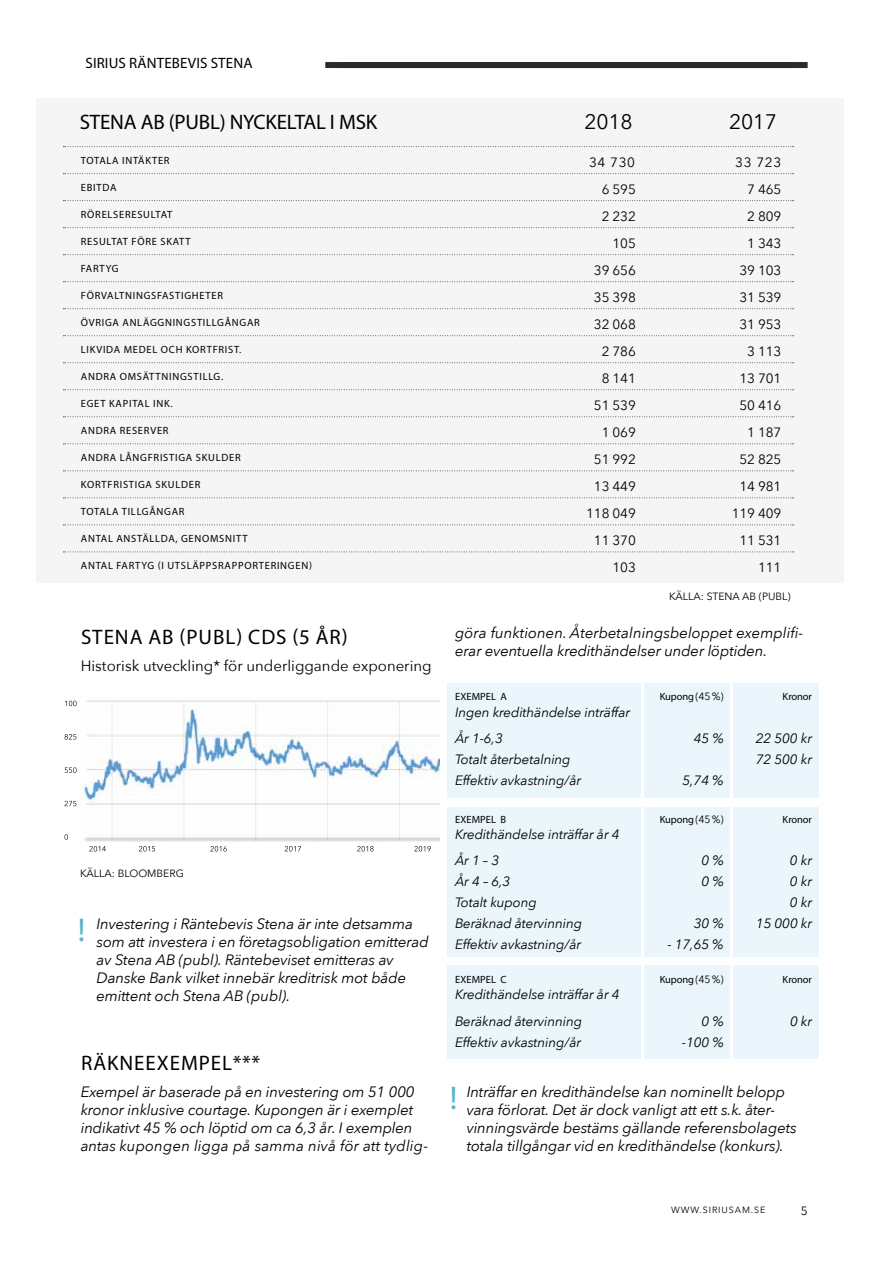
<style>
.page{position:relative;width:893px;height:1263px;background:#fff}
.page>*{position:absolute;margin:0;border:0;box-sizing:border-box;transform-origin:0 0}
.t1{font:33px "Myriad Pro";color:#59b5ce}
.t2{font:21px "Myriad Pro";letter-spacing:.045em;color:#000}
.t3{font:21px "Myriad Pro";letter-spacing:-.01em;color:#000}
.t4{font:21px "Avenir Next";letter-spacing:-.01em;color:#000}
.t5{font:italic 15px/18px "Avenir Next";letter-spacing:-.01em;color:#000}
.t6{font:15px "Avenir Next";color:#000}
.t7{font:15px "Myriad Pro";letter-spacing:.01em;color:#000}
.t8{font:italic 13.5px "Avenir Next";letter-spacing:-.01em;color:#000}
.t9{font:13.5px "Avenir Next";letter-spacing:-.01em;color:#000}
.t10{font:12px "Avenir Next";color:#000}
.t11{font:10.5px "Myriad Pro";letter-spacing:.07em;color:#000}
.t12{font:10.5px "Avenir Next";color:#000}
.t13{font:10.5px "Myriad Pro";letter-spacing:.01em;color:#000}
.t14{font:9px "Avenir Next";letter-spacing:.1em;color:#000}
.s1{font-family:"Avenir Next"}
</style>
<div class="page">
<div style="left:340px;top:62px;width:468px;height:6px;background:#2e2a2a"></div>
<div style="left:36px;top:99px;width:808px;height:484px;background:#f2f2f2"></div>
<svg style="left:63px;top:173px;width:731px;height:1px"></svg>
<svg style="left:63px;top:146px;width:731px;height:1px"></svg>
<svg style="left:63px;top:416px;width:731px;height:1px"></svg>
<svg style="left:63px;top:254px;width:731px;height:1px"></svg>
<svg style="left:63px;top:497px;width:731px;height:1px"></svg>
<svg style="left:63px;top:335px;width:731px;height:1px"></svg>
<svg style="left:63px;top:200px;width:731px;height:1px"></svg>
<svg style="left:63px;top:443px;width:731px;height:1px"></svg>
<svg style="left:63px;top:281px;width:731px;height:1px"></svg>
<svg style="left:63px;top:524px;width:731px;height:1px"></svg>
<svg style="left:63px;top:362px;width:731px;height:1px"></svg>
<svg style="left:63px;top:227px;width:731px;height:1px"></svg>
<svg style="left:63px;top:470px;width:731px;height:1px"></svg>
<svg style="left:63px;top:308px;width:731px;height:1px"></svg>
<svg style="left:63px;top:551px;width:731px;height:1px"></svg>
<svg style="left:63px;top:389px;width:731px;height:1px"></svg>
<div style="left:325px;top:62px;width:468px;height:6px;background:#2e2a2a"></div>
<img style="left:81px;top:700px;width:358px;height:142px">
<svg style="left:89px;top:846px;width:342px;height:5px"></svg>
<svg style="left:65px;top:834px;width:3px;height:6px"></svg>
<svg style="left:64px;top:801px;width:12px;height:5px"></svg>
<svg style="left:65px;top:767px;width:12px;height:6px"></svg>
<svg style="left:65px;top:734px;width:11px;height:5px"></svg>
<svg style="left:65px;top:701px;width:12px;height:5px"></svg>
<div style="left:447px;top:683px;width:193px;height:115px;background:#eaf6fb"></div>
<div style="left:447px;top:807px;width:193px;height:150px;background:#eaf6fb"></div>
<div style="left:447px;top:965px;width:193px;height:94px;background:#eaf6fb"></div>
<div style="left:645px;top:683px;width:85px;height:115px;background:#eaf6fb"></div>
<div style="left:645px;top:807px;width:85px;height:150px;background:#eaf6fb"></div>
<div style="left:645px;top:965px;width:85px;height:94px;background:#eaf6fb"></div>
<div style="left:734px;top:683px;width:85px;height:115px;background:#eaf6fb"></div>
<div style="left:734px;top:807px;width:85px;height:150px;background:#eaf6fb"></div>
<div style="left:734px;top:965px;width:85px;height:94px;background:#eaf6fb"></div>
<p class="t7" style="left:85px;top:54px;width:169px">SIRIUS RÄNTEBEVIS STENA</p>
<h2 class="t3" style="left:80px;top:109px;width:299px">STENA AB (PUBL) NYCKELTAL I MSK</h2>
<h2 class="t4" style="left:585px;top:104px;width:50px">2018</h2>
<h2 class="t4" style="left:729px;top:104px;width:50px">2017</h2>
<p class="t11" style="left:81px;top:154px;width:90px">TOTALA INTÄKTER</p>
<p class="t11" style="left:81px;top:180px;width:37px">EBITDA</p>
<p class="t11" style="left:81px;top:207px;width:93px">RÖRELSERESULTAT</p>
<p class="t11" style="left:81px;top:234px;width:111px">RESULTAT FÖRE SKATT</p>
<p class="t11" style="left:81px;top:261px;width:39px">FARTYG</p>
<p class="t11" style="left:81px;top:288px;width:144px">FÖRVALTNINGSFASTIGHETER</p>
<p class="t11" style="left:81px;top:315px;width:180px">ÖVRIGA ANLÄGGNINGSTILLGÅNGAR</p>
<p class="t11" style="left:81px;top:342px;width:162px">LIKVIDA MEDEL OCH KORTFRIST.</p>
<p class="t11" style="left:81px;top:369px;width:144px">ANDRA OMSÄTTNINGSTILLG.</p>
<p class="t11" style="left:81px;top:396px;width:93px">EGET KAPITAL INK.</p>
<p class="t11" style="left:81px;top:423px;width:89px">ANDRA RESERVER</p>
<p class="t11" style="left:81px;top:450px;width:161px">ANDRA LÅNGFRISTIGA SKULDER</p>
<p class="t11" style="left:81px;top:477px;width:121px">KORTFRISTIGA SKULDER</p>
<p class="t11" style="left:81px;top:504px;width:105px">TOTALA TILLGÅNGAR</p>
<p class="t11" style="left:81px;top:531px;width:168px">ANTAL ANSTÄLLDA, GENOMSNITT</p>
<p class="t11" style="left:81px;top:558px;width:233px">ANTAL FARTYG (I UTSLÄPPSRAPPORTERINGEN)</p>
<h2 class="t2" style="left:81px;top:624px;width:268px">STENA AB (PUBL) CDS (5 ÅR)</h2>
<p class="t6" style="left:81px;top:653px;width:352px">Historisk utveckling* för underliggande exponering</p>
<p class="t12" style="left:80px;top:865px;width:105px">KÄLLA: BLOOMBERG</p>
<h1 class="t1" style="left:78px;top:909px;width:9px">!</h1>
<p class="t5" style="left:97px;top:914px;width:334px">Investering i Räntebevis Stena är inte detsamma som att investera i en företagsobligation emitterad av Stena AB (publ). Räntebeviset emitteras av Danske Bank vilket innebär kreditrisk mot både emittent och Stena AB (publ).</p>
<h2 class="t2" style="left:81px;top:1050px;width:181px">RÄKNEEXEMPEL***</h2>
<p class="t5" style="left:81px;top:1082px;width:349px">Exempel är baserade på en investering om 51 000 kronor inklusive courtage. Kupongen är i exemplet indikativt 45 % och löptid om ca 6,3 år. I exemplen antas kupongen ligga på samma nivå för att tydlig-</p>
<p class="t9" style="left:589px;top:150px;width:47px">34 730</p>
<p class="t9" style="left:735px;top:150px;width:47px">33 723</p>
<p class="t9" style="left:602px;top:177px;width:36px">6 595</p>
<p class="t9" style="left:747px;top:177px;width:36px">7 465</p>
<p class="t9" style="left:602px;top:204px;width:36px">2 232</p>
<p class="t9" style="left:747px;top:204px;width:36px">2 809</p>
<p class="t9" style="left:613px;top:231px;width:25px">105</p>
<p class="t9" style="left:747px;top:231px;width:36px">1 343</p>
<p class="t9" style="left:594px;top:258px;width:43px">39 656</p>
<p class="t9" style="left:739px;top:258px;width:43px">39 103</p>
<p class="t9" style="left:594px;top:285px;width:43px">35 398</p>
<p class="t9" style="left:739px;top:285px;width:43px">31 539</p>
<p class="t9" style="left:594px;top:312px;width:43px">32 068</p>
<p class="t9" style="left:739px;top:312px;width:43px">31 953</p>
<p class="t9" style="left:602px;top:339px;width:36px">2 786</p>
<p class="t9" style="left:747px;top:339px;width:36px">3 113</p>
<p class="t9" style="left:602px;top:366px;width:36px">8 141</p>
<p class="t9" style="left:739px;top:366px;width:43px">13 701</p>
<p class="t9" style="left:594px;top:393px;width:43px">51 539</p>
<p class="t9" style="left:739px;top:393px;width:43px">50 416</p>
<p class="t9" style="left:602px;top:420px;width:36px">1 069</p>
<p class="t9" style="left:747px;top:420px;width:36px">1 187</p>
<p class="t9" style="left:594px;top:447px;width:43px">51 992</p>
<p class="t9" style="left:739px;top:447px;width:43px">52 825</p>
<p class="t9" style="left:594px;top:474px;width:43px">13 449</p>
<p class="t9" style="left:739px;top:474px;width:43px">14 981</p>
<p class="t9" style="left:586px;top:501px;width:51px">118 049</p>
<p class="t9" style="left:732px;top:501px;width:51px">119 409</p>
<p class="t9" style="left:594px;top:528px;width:43px">11 370</p>
<p class="t9" style="left:739px;top:528px;width:43px">11 531</p>
<p class="t9" style="left:613px;top:555px;width:25px">103</p>
<p class="t9" style="left:758px;top:555px;width:25px">111</p>
<p class="t12" style="left:669px;top:588px;width:123px">KÄLLA: STENA AB (PUBL)</p>
<p class="t5" style="left:455px;top:623px;width:350px">göra funktionen. Återbetalningsbeloppet exemplifi&shy;erar eventuella kredithändelser under löptiden.</p>
<p class="t13" style="left:455px;top:690px;width:53px">EXEMPEL A</p>
<p class="t11" style="left:660px;top:690px;width:65px">Kupong <span class="s1">(45 %)</span></p>
<p class="t11" style="left:783px;top:690px;width:31px">Kronor</p>
<p class="t8" style="left:455px;top:700px;width:177px">Ingen kredithändelse inträffar</p>
<p class="t8" style="left:455px;top:726px;width:49px">År 1-6,3</p>
<p class="t8" style="left:694px;top:726px;width:31px">45 %</p>
<p class="t8" style="left:756px;top:726px;width:58px">22 500 kr</p>
<p class="t8" style="left:455px;top:747px;width:117px">Totalt återbetalning</p>
<p class="t8" style="left:756px;top:747px;width:58px">72 500 kr</p>
<p class="t8" style="left:455px;top:768px;width:128px">Effektiv avkastning/år</p>
<p class="t8" style="left:683px;top:768px;width:42px">5,74 %</p>
<p class="t13" style="left:455px;top:813px;width:53px">EXEMPEL B</p>
<p class="t11" style="left:660px;top:813px;width:65px">Kupong <span class="s1">(45 %)</span></p>
<p class="t11" style="left:783px;top:813px;width:31px">Kronor</p>
<p class="t8" style="left:455px;top:823px;width:166px">Kredithändelse inträffar år 4</p>
<p class="t8" style="left:455px;top:849px;width:46px">År 1 – 3</p>
<p class="t8" style="left:701px;top:849px;width:24px">0 %</p>
<p class="t8" style="left:790px;top:849px;width:24px">0 kr</p>
<p class="t8" style="left:455px;top:870px;width:57px">År 4 – 6,3</p>
<p class="t8" style="left:701px;top:870px;width:24px">0 %</p>
<p class="t8" style="left:790px;top:870px;width:24px">0 kr</p>
<p class="t8" style="left:455px;top:891px;width:83px">Totalt kupong</p>
<p class="t8" style="left:790px;top:891px;width:24px">0 kr</p>
<p class="t8" style="left:455px;top:912px;width:129px">Beräknad återvinning</p>
<p class="t8" style="left:694px;top:912px;width:31px">30 %</p>
<p class="t8" style="left:756px;top:912px;width:58px">15 000 kr</p>
<p class="t8" style="left:455px;top:933px;width:128px">Effektiv avkastning/år</p>
<p class="t8" style="left:667px;top:933px;width:58px">- 17,65 %</p>
<p class="t13" style="left:455px;top:973px;width:53px">EXEMPEL C</p>
<p class="t11" style="left:660px;top:973px;width:65px">Kupong <span class="s1">(45 %)</span></p>
<p class="t11" style="left:783px;top:973px;width:31px">Kronor</p>
<p class="t8" style="left:455px;top:983px;width:166px">Kredithändelse inträffar år 4</p>
<p class="t8" style="left:455px;top:1009px;width:129px">Beräknad återvinning</p>
<p class="t8" style="left:701px;top:1009px;width:24px">0 %</p>
<p class="t8" style="left:790px;top:1009px;width:24px">0 kr</p>
<p class="t8" style="left:455px;top:1030px;width:128px">Effektiv avkastning/år</p>
<p class="t8" style="left:682px;top:1030px;width:43px">-100 %</p>
<h1 class="t1" style="left:450px;top:1078px;width:9px">!</h1>
<p class="t5" style="left:467px;top:1082px;width:332px">Inträffar en kredithändelse kan nominellt belopp vara förlorat. Det är dock vanligt att ett s.k. åter&shy;vinningsvärde bestäms gällande referensbolagets totala tillgångar vid en kredithändelse (konkurs).</p>
<p class="t14" style="left:671px;top:1202px;width:96px">WWW.SIRIUSAM.SE</p>
<p class="t10" style="left:801px;top:1200px;width:8px">5</p>
</div>
